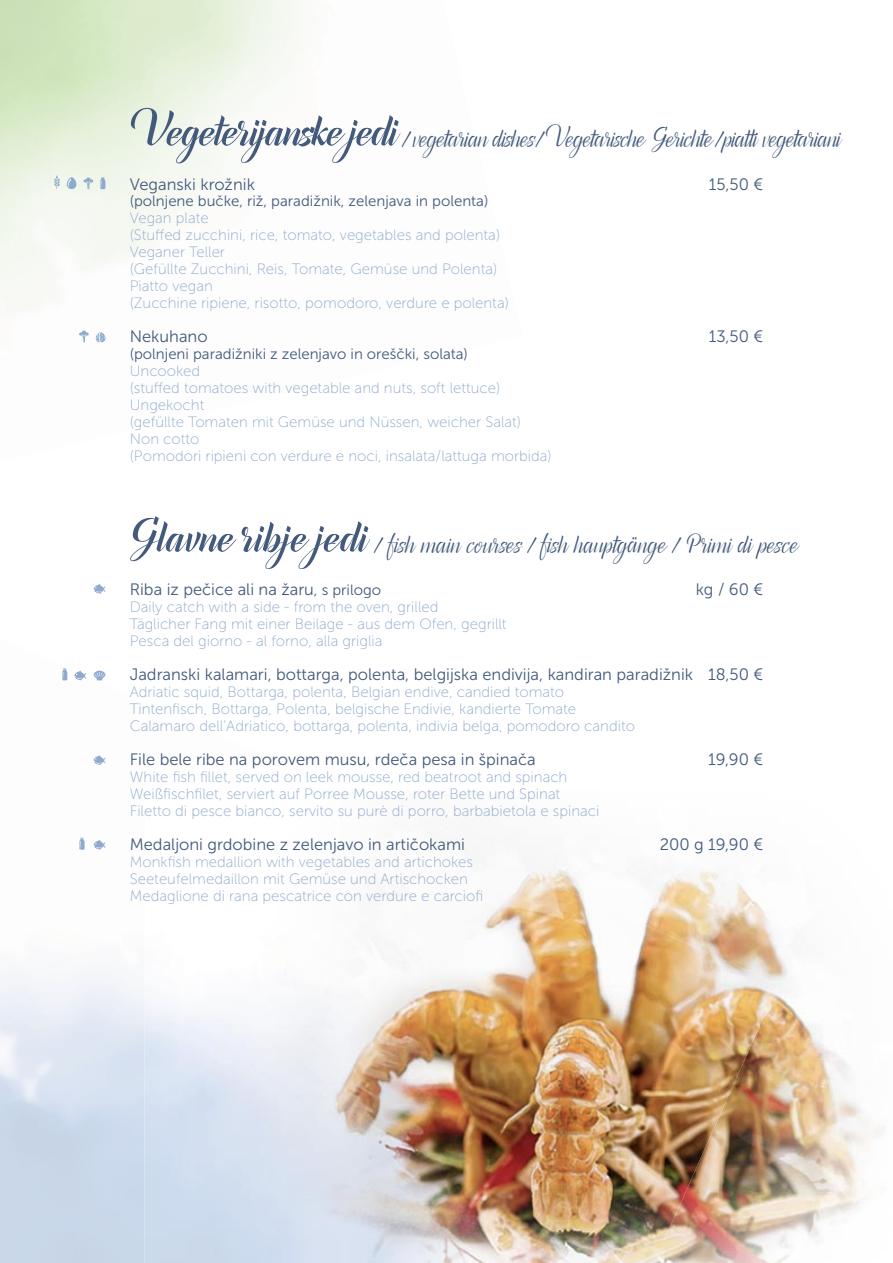
<style>
.page{position:relative;width:893px;height:1263px;background:#fff}
.page>*{position:absolute;margin:0;border:0;box-sizing:border-box;transform-origin:0 0}
.t1{font:33.75px "Canela Bark PERSONALUSE";letter-spacing:-.02em;color:#435a7c}
.t2{font:33.75px "Canela Bark PERSONALUSE";color:#435a7c}
.t3{font:16.5px "Museo Sans 300";color:#435a7c}
.t4{font:15px/17px "Museo Sans 100";color:#90aacd}
.t5{font:15px "Museo Sans 300";color:#435a7c}
.s1{font-family:"Canela Bark Bold PERSONALUSE";font-size:57px}
.s2{font-size:15px}
</style>
<div class="page">
<img style="left:778px;top:935px;width:102px;height:328px">
<img style="left:0;top:670px;width:145px;height:593px">
<img style="left:145px;top:850px;width:633px;height:413px">
<svg style="left:54px;top:175px;width:6px;height:14px"></svg>
<svg style="left:67px;top:177px;width:9px;height:12px"></svg>
<svg style="left:100px;top:177px;width:5px;height:12px"></svg>
<svg style="left:83px;top:177px;width:10px;height:12px"></svg>
<svg style="left:79px;top:331px;width:10px;height:11px"></svg>
<svg style="left:96px;top:332px;width:9px;height:10px"></svg>
<svg style="left:93px;top:670px;width:13px;height:10px"></svg>
<svg style="left:74px;top:671px;width:13px;height:10px"></svg>
<svg style="left:94px;top:755px;width:12px;height:10px"></svg>
<svg style="left:94px;top:840px;width:12px;height:10px"></svg>
<svg style="left:94px;top:584px;width:12px;height:10px"></svg>
<svg style="left:62px;top:668px;width:5px;height:12px"></svg>
<svg style="left:79px;top:838px;width:6px;height:12px"></svg>
<h1 class="t1" style="left:130px;top:121px;width:713px"><span class="s1">Vegeterijanske jedi</span> / vegetarian dishes/ Vegetarische Gerichte /piatti vegetariani</h1>
<p class="t3" style="left:130px;top:175px;width:127px">Veganski krožnik</p>
<p class="t5" style="left:130px;top:193px;width:360px">(polnjene bučke, riž, paradižnik, zelenjava in polenta)</p>
<p class="t4" style="left:130px;top:210px;width:381px">Vegan plate<br>(Stuffed zucchini, rice, tomato, vegetables and polenta)<br>Veganer Teller<br>(Gefüllte Zucchini, Reis, Tomate, Gemüse und Polenta)<br>Piatto vegan<br>(Zucchine ripiene, risotto, pomodoro, verdure e polenta)</p>
<p class="t3" style="left:130px;top:327px;width:79px">Nekuhano</p>
<p class="t5" style="left:130px;top:346px;width:340px">(polnjeni paradižniki z zelenjavo in oreščki, solata)</p>
<p class="t4" style="left:130px;top:363px;width:423px">Uncooked<br>(stuffed tomatoes with vegetable and nuts, soft lettuce)<br>Ungekocht<br>(gefüllte Tomaten mit Gemüse und Nüssen, weicher Salat)<br>Non cotto<br>(Pomodori ripieni con verdure e noci, insalata/lattuga morbida)</p>
<p class="t3" style="left:709px;top:175px;width:56px">15,50 €</p>
<p class="t3" style="left:709px;top:327px;width:56px">13,50 €</p>
<h1 class="t2" style="left:130px;top:527px;width:672px"><span class="s1">Glavne ribje jedi</span> / fish main courses / fish hauptgänge / Primi di pesce</h1>
<p class="t3" style="left:130px;top:581px;width:253px">Riba iz pečice ali na žaru<span class="s2">, s prilogo</span></p>
<p class="t4" style="left:130px;top:599px;width:378px">Daily catch with a side - from the oven, grilled<br>Täglicher Fang mit einer Beilage - aus dem Ofen, gegrillt<br>Pesca del giorno - al forno, alla griglia</p>
<p class="t3" style="left:130px;top:666px;width:565px">Jadranski kalamari, bottarga, polenta, belgijska endivija, kandiran paradižnik</p>
<p class="t4" style="left:130px;top:684px;width:507px">Adriatic squid, Bottarga, polenta, Belgian endive, candied tomato<br>Tintenfisch, Bottarga, Polenta, belgische Endivie, kandierte Tomate<br>Calamaro dell’Adriatico, bottarga, polenta, indivia belga, pomodoro candito</p>
<p class="t3" style="left:130px;top:750px;width:408px">File bele ribe na porovem musu, rdeča pesa in špinača</p>
<p class="t4" style="left:130px;top:768px;width:471px">White fish fillet, served on leek mousse, red beatroot and spinach<br>Weißfischfilet, serviert auf Porree Mousse, roter Bette und Spinat<br>Filetto di pesce bianco, servito su purè di porro, barbabietola e spinaci</p>
<p class="t3" style="left:130px;top:835px;width:337px">Medaljoni grdobine z zelenjavo in artičokami</p>
<p class="t4" style="left:130px;top:853px;width:355px">Monkfish medallion with vegetables and artichokes<br>Seeteufelmedaillon mit Gemüse und Artischocken<br>Medaglione di rana pescatrice con verdure e carciofi</p>
<p class="t3" style="left:696px;top:581px;width:69px">kg / 60 €</p>
<p class="t3" style="left:708px;top:665px;width:57px">18,50 €</p>
<p class="t3" style="left:708px;top:750px;width:56px">19,90 €</p>
<p class="t3" style="left:660px;top:835px;width:105px">200 g 19,90 €</p>
</div>
